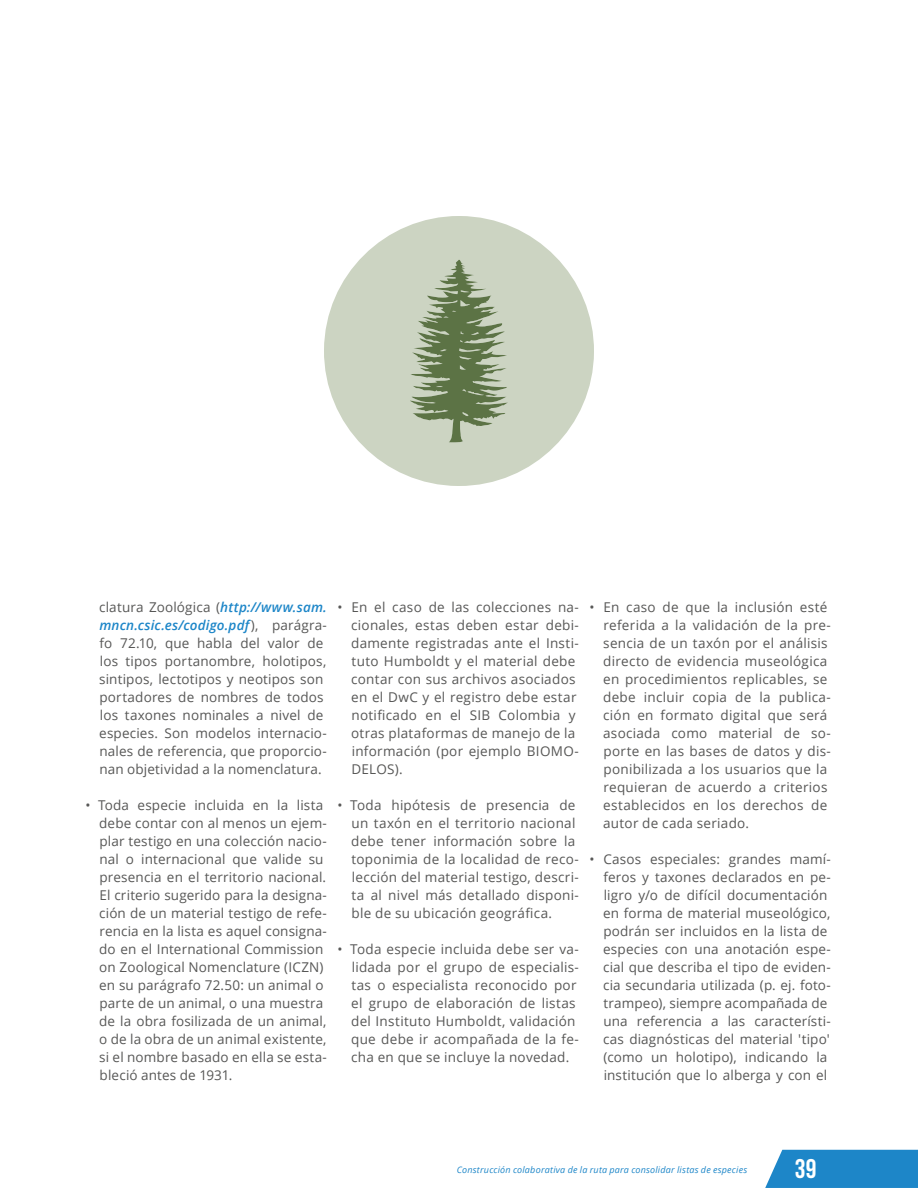
<style>
.page{position:relative;width:918px;height:1188px;background:#fff}
.page>*{position:absolute;margin:0;border:0;box-sizing:border-box;transform-origin:0 0}
.t1{font:700 27px "Bebas Neue";color:#fff}
.t2{font:13.5px/18px "Open Sans";letter-spacing:.015em;color:#575756}
.t3{font:italic 9px "Open Sans";letter-spacing:.025em;color:#1d86c8}
.s1{font-weight:600;font-style:italic;color:#1d86c8}
</style>
<div class="page">
<div style="left:765px;top:1150px;width:153px;height:38px;background:#1d86c8"></div>
<svg style="left:324px;top:216px;width:270px;height:270px;fill:#ccd4c2"></svg>
<svg style="left:410px;top:260px;width:98px;height:182px;background:#99a789"></svg>
<p class="t2" style="left:99px;top:598px;width:229px">clatura Zoológica (<span class="s1">http://www.sam. mncn.csic.es/codigo.pdf</span>), parágra&shy;fo 72.10, que habla del valor de los tipos portanombre, holotipos, sintipos, lectotipos y neotipos son portadores de nombres de todos los taxones nominales a nivel de especies. Son modelos internacio&shy;nales de referencia, que proporcio&shy;nan objetividad a la nomenclatura.</p>
<p class="t2" style="left:99px;top:796px;width:229px;text-indent:-14px">• Toda especie incluida en la lista debe contar con al menos un ejem&shy;plar testigo en una colección nacio&shy;nal o internacional que valide su presencia en el territorio nacional.<br>El criterio sugerido para la designa&shy;ción de un material testigo de refe&shy;rencia en la lista es aquel consigna&shy;do en el International Commission on Zoological Nomenclature (ICZN) en su parágrafo 72.50: un animal o parte de un animal, o una muestra de la obra fosilizada de un animal, o de la obra de un animal existente, si el nombre basado en ella se esta&shy;bleció antes de 1931.</p>
<p class="t2" style="left:351px;top:598px;width:229px;text-indent:-14px">• En el caso de las colecciones na&shy;cionales, estas deben estar debi&shy;damente registradas ante el Insti&shy;tuto Humboldt y el material debe contar con sus archivos asociados en el DwC y el registro debe estar notificado en el SIB Colombia y otras plataformas de manejo de la información (por ejemplo BIOMO-<br>DELOS).</p>
<p class="t2" style="left:351px;top:796px;width:229px;text-indent:-14px">• Toda hipótesis de presencia de un taxón en el territorio nacional debe tener información sobre la toponimia de la localidad de reco&shy;lección del material testigo, descri&shy;ta al nivel más detallado disponi&shy;ble de su ubicación geográfica.</p>
<p class="t2" style="left:351px;top:940px;width:229px;text-indent:-14px">• Toda especie incluida debe ser va&shy;lidada por el grupo de especialis&shy;tas o especialista reconocido por el grupo de elaboración de listas del Instituto Humboldt, validación que debe ir acompañada de la fe&shy;cha en que se incluye la novedad.</p>
<p class="t2" style="left:603px;top:598px;width:229px;text-indent:-14px">• En caso de que la inclusión esté referida a la validación de la pre&shy;sencia de un taxón por el análisis directo de evidencia museológica en procedimientos replicables, se debe incluir copia de la publica&shy;ción en formato digital que será asociada como material de so&shy;porte en las bases de datos y dis&shy;ponibilizada a los usuarios que la requieran de acuerdo a criterios establecidos en los derechos de autor de cada seriado.</p>
<p class="t2" style="left:603px;top:850px;width:229px;text-indent:-14px">• Casos especiales: grandes mamí&shy;feros y taxones declarados en pe&shy;ligro y/o de difícil documentación en forma de material museológico, podrán ser incluidos en la lista de especies con una anotación espe&shy;cial que describa el tipo de eviden&shy;cia secundaria utilizada (p. ej. foto&shy;trampeo), siempre acompañada de una referencia a las característi&shy;cas diagnósticas del material 'tipo' (como un holotipo), indicando la institución que lo alberga y con el</p>
<p class="t3" style="left:457px;top:1163px;width:292px">Construcción colaborativa de la ruta para consolidar listas de especies</p>
<h1 class="t1" style="left:795px;top:1154px;width:23px">39</h1>
</div>
